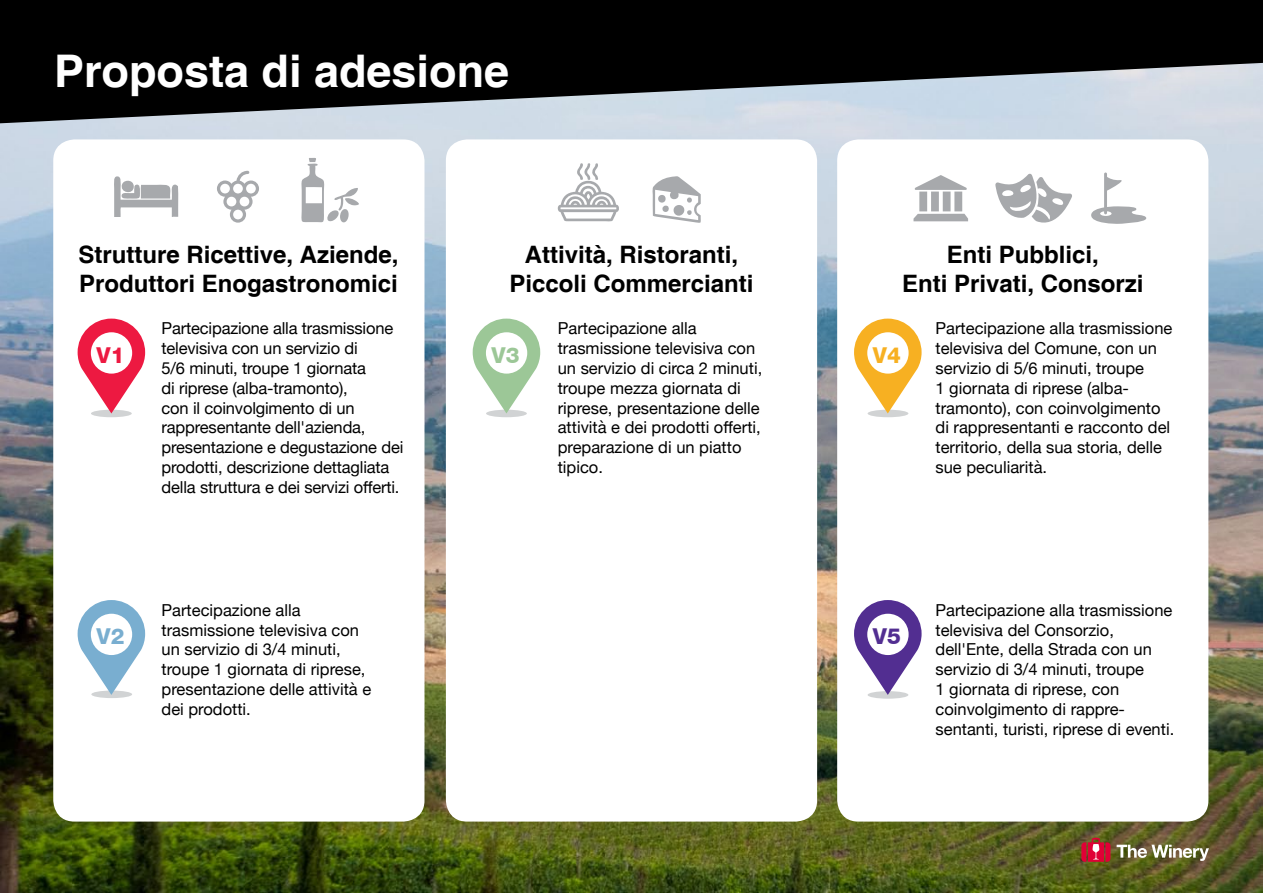
<style>
.page{position:relative;width:1263px;height:893px;background:#fff}
.page>*{position:absolute;margin:0;border:0;box-sizing:border-box;transform-origin:0 0}
.t1{font:700 45px "Helvetica";color:#fff}
.t2{font:700 24px/28.8px "Helvetica";color:#000;text-align:center}
.t3{font:800 21.9px "Helvetica 85";color:#ed1941}
.t4{font:800 21.9px "Helvetica 85";color:#9cc797}
.t5{font:800 21.9px "Helvetica 85";color:#79aed0}
.t6{font:800 21.9px "Helvetica 85";color:#f7b022}
.t7{font:800 21.9px "Helvetica 85";color:#522e91}
.t8{font:16.5px/19.8px "Helvetica Neue";color:#000}
</style>
<div class="page">
<img style="left:0;top:123px;width:1263px;height:770px">
<div style="left:837px;top:139px;width:371px;height:683px;background:#fff;border-radius:21px"></div>
<div style="left:446px;top:139px;width:371px;height:683px;background:#fff;border-radius:21px"></div>
<svg style="left:0;top:0;width:1263px;height:123px;fill:#000"></svg>
<div style="left:53px;top:139px;width:371px;height:683px;background:#fff;border-radius:21px"></div>
<svg style="left:1116px;top:845px;width:93px;height:16px"></svg>
<svg style="left:1081px;top:838px;width:29px;height:24px"></svg>
<div style="left:91px;top:410px;width:41px;height:7px;background:#d1d3d4;border-radius:50%"></div>
<svg style="left:78px;top:319px;width:67px;height:94px"></svg>
<div style="left:486px;top:410px;width:41px;height:7px;background:#d1d3d4;border-radius:50%"></div>
<svg style="left:473px;top:319px;width:67px;height:94px"></svg>
<div style="left:91px;top:691px;width:41px;height:7px;background:#d1d3d4;border-radius:50%"></div>
<svg style="left:78px;top:600px;width:67px;height:95px"></svg>
<div style="left:867px;top:410px;width:41px;height:7px;background:#d1d3d4;border-radius:50%"></div>
<svg style="left:854px;top:319px;width:67px;height:94px"></svg>
<div style="left:867px;top:691px;width:41px;height:8px;background:#d1d3d4;border-radius:50%"></div>
<svg style="left:854px;top:600px;width:67px;height:95px"></svg>
<svg style="left:913px;top:175px;width:55px;height:46px"></svg>
<svg style="left:217px;top:171px;width:42px;height:52px"></svg>
<svg style="left:1091px;top:173px;width:55px;height:51px"></svg>
<svg style="left:995px;top:174px;width:77px;height:49px"></svg>
<svg style="left:652px;top:176px;width:49px;height:47px"></svg>
<svg style="left:114px;top:176px;width:64px;height:41px"></svg>
<svg style="left:301px;top:158px;width:58px;height:65px"></svg>
<svg style="left:557px;top:163px;width:62px;height:59px"></svg>
<h1 class="t1" style="left:54px;top:43px;width:457px">Proposta di adesione</h1>
<h2 class="t2" style="left:78px;top:241px;width:322px;text-align:left">Strutture Ricettive, Aziende,<br>Produttori Enogastronomici</h2>
<h2 class="t2" style="left:509px;top:241px;width:246px">Attività, Ristoranti,<br>Piccoli Commercianti</h2>
<h2 class="t2" style="left:902px;top:241px;width:243px">Enti Pubblici,<br>Enti Privati, Consorzi</h2>
<p class="t8" style="left:162px;top:319px;width:243px">Partecipazione alla trasmissione televisiva con un servizio di<br>5/6 minuti, troupe 1 giornata<br>di riprese (alba-tramonto),<br>con il coinvolgimento di un rappresentante dell'azienda, presentazione e degustazione dei prodotti, descrizione dettagliata della struttura e dei servizi offerti.</p>
<h3 class="t3" style="left:97px;top:342px;width:29px">V1</h3>
<h3 class="t4" style="left:492px;top:342px;width:29px">V3</h3>
<p class="t8" style="left:558px;top:319px;width:206px">Partecipazione alla trasmissione televisiva con un servizio di circa 2 minuti, troupe mezza giornata di riprese, presentazione delle attività e dei prodotti offerti, preparazione di un piatto tipico.</p>
<p class="t8" style="left:935px;top:319px;width:238px">Partecipazione alla trasmissione televisiva del Comune, con un servizio di 5/6 minuti, troupe<br>1 giornata di riprese (alba&shy;tramonto), con coinvolgimento di rappresentanti e racconto del territorio, della sua storia, delle sue peculiarità.</p>
<h3 class="t6" style="left:873px;top:342px;width:29px">V4</h3>
<h3 class="t5" style="left:97px;top:623px;width:29px">V2</h3>
<p class="t8" style="left:162px;top:601px;width:211px">Partecipazione alla trasmissione televisiva con un servizio di 3/4 minuti, troupe 1 giornata di riprese, presentazione delle attività e dei prodotti.</p>
<h3 class="t7" style="left:873px;top:623px;width:29px">V5</h3>
<p class="t8" style="left:935px;top:601px;width:240px">Partecipazione alla trasmissione televisiva del Consorzio, dell'Ente, della Strada con un servizio di 3/4 minuti, troupe<br>1 giornata di riprese, con coinvolgimento di rappre&shy;sentanti, turisti, riprese di eventi.</p>
</div>
